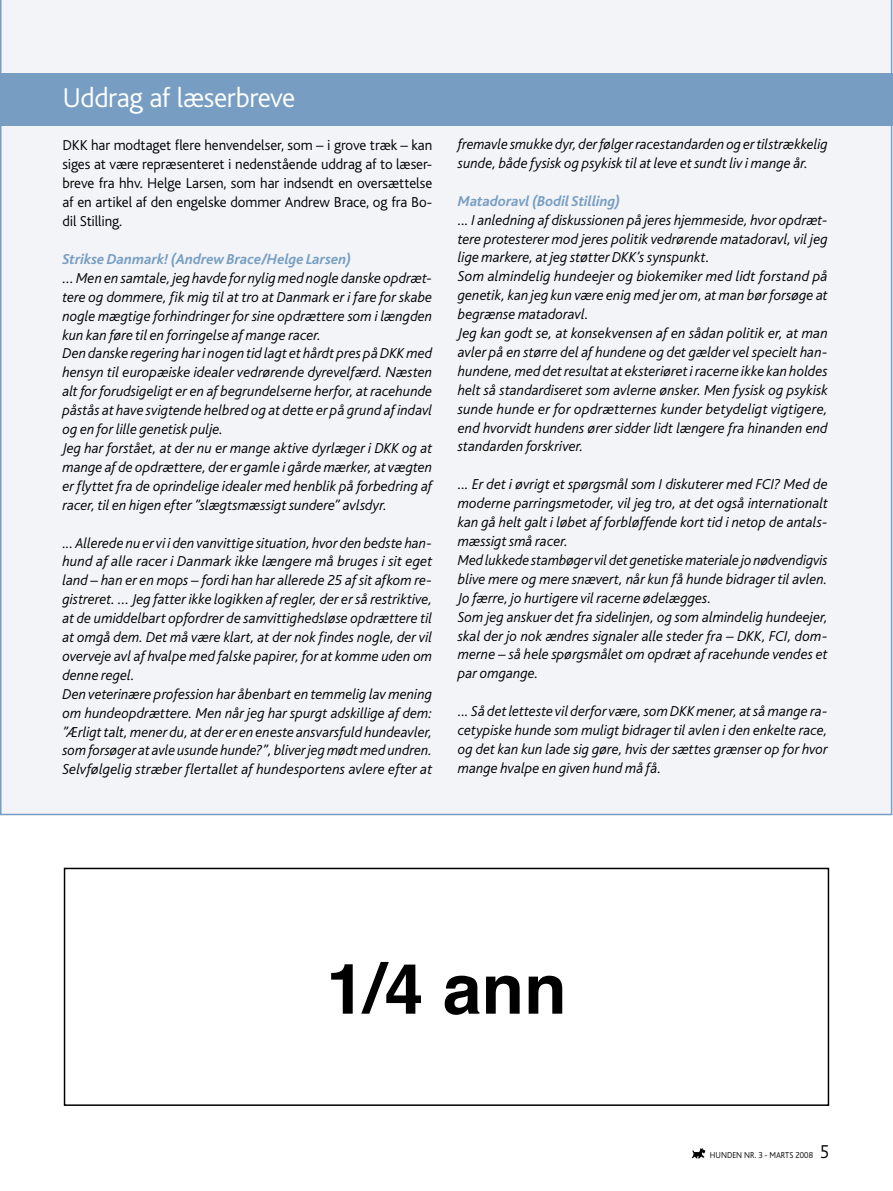
<style>
.page{position:relative;width:893px;height:1191px;background:#fff}
.page>*{position:absolute;margin:0;border:0;box-sizing:border-box;transform-origin:0 0}
.t1{font:700 69.75px "Helvetica";color:#000}
.t2{font:300 28.5px "Bliss";letter-spacing:-.015em;color:#fff}
.t3{font:italic 300 15px/18.9px "Bliss";color:#000}
.t4{font:300 15px/18.9px "Bliss";letter-spacing:-.005em;color:#000;text-align:justify}
.t5{font:italic 700 15px "Bliss";color:#779ec2}
.t6{font:300 9px "Bliss";letter-spacing:.005em;color:#000;scale:.93 1}
</style>
<div class="page">
<div style="left:0;top:0;width:892px;height:815px;background:#f3f4f8"></div>
<svg style="left:692px;top:1148px;width:13px;height:10px"></svg>
<div style="left:64px;top:867px;width:765px;height:239px;border:2px solid #000"></div>
<div style="left:0;top:73px;width:893px;height:52px;background:#779ec2"></div>
<h2 class="t2" style="left:62px;top:83px;width:235px">Uddrag af læserbreve</h2>
<p class="t4" style="left:62px;top:136px;width:371px">DKK har modtaget flere henvendelser, som – i grove træk – kan siges at være repræsenteret i nedenstående uddrag af to læser&shy;breve fra hhv. Helge Larsen, som har indsendt en oversættelse af en artikel af den engelske dommer Andrew Brace, og fra Bo&shy;dil Stilling.</p>
<p class="t5" style="left:62px;top:251px;width:291px">Strikse Danmark! (Andrew Brace/Helge Larsen)</p>
<p class="t3" style="left:62px;top:269px;width:371px">… Men en samtale, jeg havde for nylig med nogle danske opdræt&shy;tere og dommere, fik mig til at tro at Danmark er i fare for skabe nogle mægtige forhindringer for sine opdrættere som i længden kun kan føre til en forringelse af mange racer.<br>Den danske regering har i nogen tid lagt et hårdt pres på DKK med hensyn til europæiske idealer vedrørende dyrevelfærd. Næsten alt for forudsigeligt er en af begrundelserne herfor, at racehunde påstås at have svigtende helbred og at dette er på grund af indavl og en for lille genetisk pulje.<br>Jeg har forstået, at der nu er mange aktive dyrlæger i DKK og at mange af de opdrættere, der er gamle i gårde mærker, at vægten er flyttet fra de oprindelige idealer med henblik på forbedring af racer, til en higen efter ”slægtsmæssigt sundere” avlsdyr.</p>
<p class="t3" style="left:62px;top:533px;width:371px">... Allerede nu er vi i den vanvittige situation, hvor den bedste han&shy;hund af alle racer i Danmark ikke længere må bruges i sit eget land – han er en mops – fordi han har allerede 25 af sit afkom re&shy;gistreret. … Jeg fatter ikke logikken af regler, der er så restriktive, at de umiddelbart opfordrer de samvittighedsløse opdrættere til at omgå dem. Det må være klart, at der nok findes nogle, der vil overveje avl af hvalpe med falske papirer, for at komme uden om denne regel.<br>Den veterinære profession har åbenbart en temmelig lav mening om hundeopdrættere. Men når jeg har spurgt adskillige af dem: ”Ærligt talt, mener du, at der er en eneste ansvarsfuld hundeavler, som forsøger at avle usunde hunde?”, bliver jeg mødt med undren.<br>Selvfølgelig stræber flertallet af hundesportens avlere efter at</p>
<p class="t3" style="left:458px;top:135px;width:371px">fremavle smukke dyr, der følger racestandarden og er tilstrækkelig sunde, både fysisk og psykisk til at leve et sundt liv i mange år.</p>
<p class="t5" style="left:458px;top:193px;width:164px">Matadoravl (Bodil Stilling)</p>
<p class="t3" style="left:458px;top:211px;width:371px">... I anledning af diskussionen på jeres hjemmeside, hvor opdræt&shy;tere protesterer mod jeres politik vedrørende matadoravl, vil jeg lige markere, at jeg støtter DKK’s synspunkt.<br>Som almindelig hundeejer og biokemiker med lidt forstand på genetik, kan jeg kun være enig med jer om, at man bør forsøge at begrænse matadoravl.<br>Jeg kan godt se, at konsekvensen af en sådan politik er, at man avler på en større del af hundene og det gælder vel specielt han&shy;hundene, med det resultat at eksteriøret i racerne ikke kan holdes helt så standardiseret som avlerne ønsker. Men fysisk og psykisk sunde hunde er for opdrætternes kunder betydeligt vigtigere, end hvorvidt hundens ører sidder lidt længere fra hinanden end standarden forskriver.</p>
<p class="t3" style="left:458px;top:475px;width:371px">... Er det i øvrigt et spørgsmål som I diskuterer med FCI? Med de moderne parringsmetoder, vil jeg tro, at det også internationalt kan gå helt galt i løbet af forbløffende kort tid i netop de antals&shy;mæssigt små racer.<br>Med lukkede stambøger vil det genetiske materiale jo nødvendigvis blive mere og mere snævert, når kun få hunde bidrager til avlen.<br>Jo færre, jo hurtigere vil racerne ødelægges.<br>Som jeg anskuer det fra sidelinjen, og som almindelig hundeejer, skal der jo nok ændres signaler alle steder fra – DKK, FCI, dom&shy;merne – så hele spørgsmålet om opdræt af racehunde vendes et par omgange.</p>
<p class="t3" style="left:458px;top:702px;width:371px;text-align:justify">... Så det letteste vil derfor være, som DKK mener, at så mange ra&shy;cetypiske hunde som muligt bidrager til avlen i den enkelte race, og det kan kun lade sig gøre, hvis der sættes grænser op for hvor mange hvalpe en given hund må få.</p>
<h1 class="t1" style="left:326px;top:926px;width:242px">1/4 ann</h1>
<p class="t6" style="left:710px;top:1150px;width:113px">HUNDEN n r. 3 - marts 2008</p>
</div>
